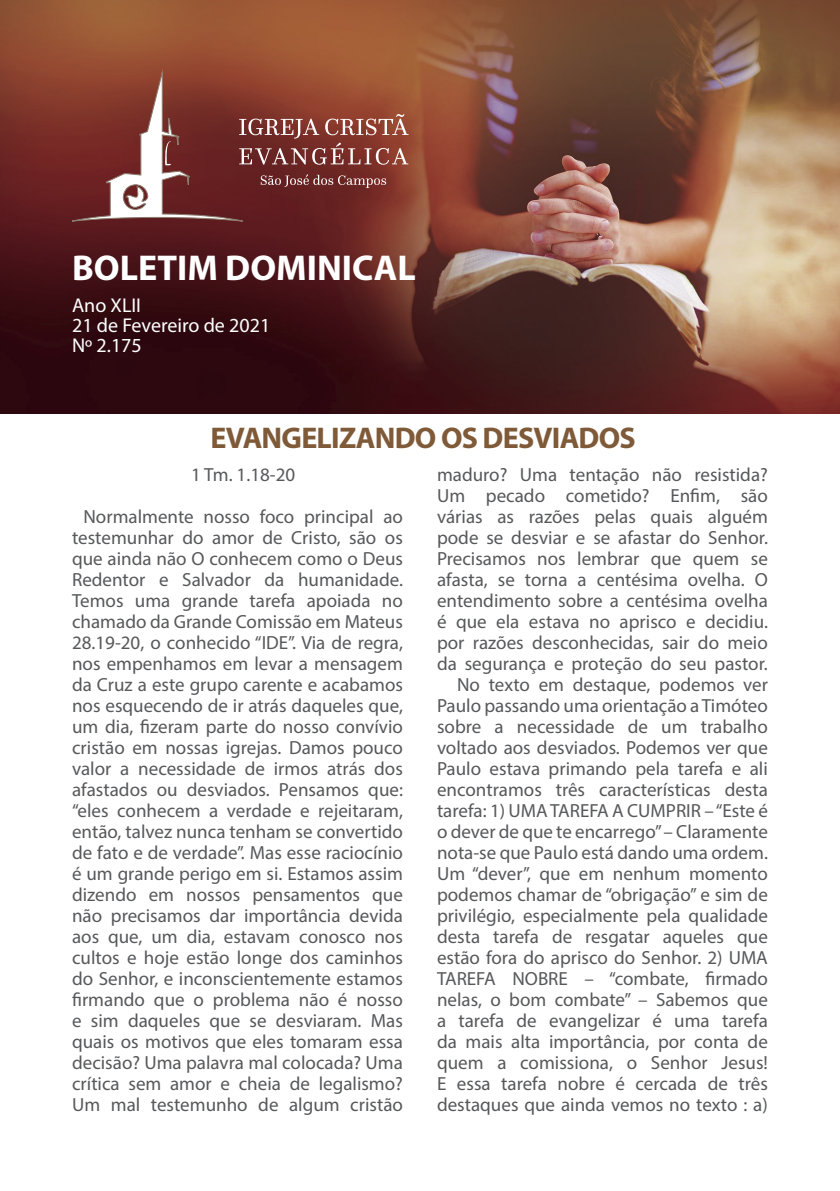
<style>
.page{position:relative;width:840px;height:1191px;background:#fff}
.page>*{position:absolute;margin:0;border:0;box-sizing:border-box;transform-origin:0 0}
.t1{font:700 36px "Myriad Pro";color:#fff}
.t2{font:700 30px "Myriad Pro";letter-spacing:-.025em;color:#7f5a38}
.t3{font:20px "Myriad Pro";color:#fff}
.t4{font:19px/21px "Myriad Pro";color:#57585a;text-align:justify}
</style>
<div class="page">
<img style="left:0;top:0;width:839px;height:413px">
<svg style="left:71px;top:72px;width:337px;height:149px;background:#87463e"></svg>
<p class="t1" style="left:72px;top:244px;width:345px">BOLETIM DOMINICAL</p>
<p class="t3" style="left:72px;top:292px;width:70px">Ano XLII</p>
<p class="t3" style="left:72px;top:312px;width:200px">21 de Fevereiro de 2021</p>
<p class="t3" style="left:72px;top:332px;width:71px">Nº 2.175</p>
<p class="t2" style="left:210px;top:419px;width:426px">EVANGELIZANDO OS DESVIADOS</p>
<p class="t4" style="left:191px;top:463px;width:105px">1 Tm. 1.18-20</p>
<p class="t4" style="left:72px;top:505px;width:332px;text-align:center">Normalmente nosso foco principal ao testemunhar do amor de Cristo, são os que ainda não O conhecem como o Deus Redentor e Salvador da humanidade.<br>Temos uma grande tarefa apoiada no chamado da Grande Comissão em Mateus 28.19-20, o conhecido “IDE”. Via de regra, nos empenhamos em levar a mensagem da Cruz a este grupo carente e acabamos nos esquecendo de ir atrás daqueles que, um dia, fizeram parte do nosso convívio cristão em nossas igrejas. Damos pouco valor a necessidade de irmos atrás dos afastados ou desviados. Pensamos que: “eles conhecem a verdade e rejeitaram, então, talvez nunca tenham se convertido de fato e de verdade”. Mas esse raciocínio é um grande perigo em si. Estamos assim dizendo em nossos pensamentos que não precisamos dar importância devida aos que, um dia, estavam conosco nos cultos e hoje estão longe dos caminhos do Senhor, e inconscientemente estamos firmando que o problema não é nosso e sim daqueles que se desviaram. Mas quais os motivos que eles tomaram essa decisão? Uma palavra mal colocada? Uma crítica sem amor e cheia de legalismo?<br>Um mal testemunho de algum cristão</p>
<p class="t4" style="left:437px;top:463px;width:332px">maduro? Uma tentação não resistida?<br>Um pecado cometido? Enfim, são várias as razões pelas quais alguém pode se desviar e se afastar do Senhor.<br>Precisamos nos lembrar que quem se afasta, se torna a centésima ovelha. O entendimento sobre a centésima ovelha é que ela estava no aprisco e decidiu. por razões desconhecidas, sair do meio da segurança e proteção do seu pastor.</p>
<p class="t4" style="left:437px;top:673px;width:332px;text-indent:20px">No texto em destaque, podemos ver Paulo passando uma orientação a Timóteo sobre a necessidade de um trabalho voltado aos desviados. Podemos ver que Paulo estava primando pela tarefa e ali encontramos três características desta tarefa: 1) UMA TAREFA A CUMPRIR – “Este é o dever de que te encarrego” – Claramente nota-se que Paulo está dando uma ordem.<br>Um “dever”, que em nenhum momento podemos chamar de “obrigação” e sim de privilégio, especialmente pela qualidade desta tarefa de resgatar aqueles que estão fora do aprisco do Senhor. 2) UMA TAREFA NOBRE – “combate, firmado nelas, o bom combate” – Sabemos que a tarefa de evangelizar é uma tarefa da mais alta importância, por conta de quem a comissiona, o Senhor Jesus!<br>E essa tarefa nobre é cercada de três destaques que ainda vemos no texto : a)</p>
</div>
